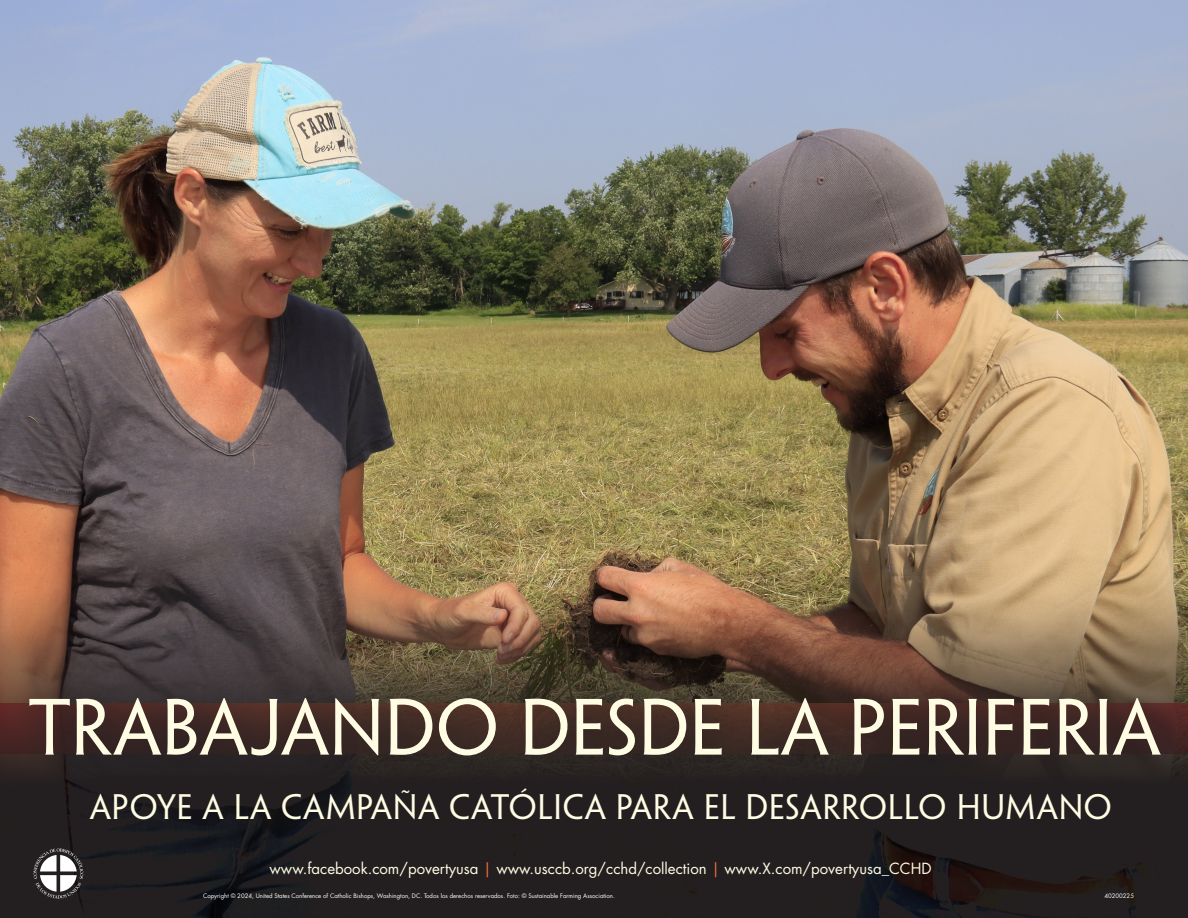
<style>
.page{position:relative;width:1188px;height:918px;background:#fff}
.page>*{position:absolute;margin:0;border:0;box-sizing:border-box;transform-origin:0 0}
.t1{font:71.4px "Penumbra Flare Std";color:#fffce4}
.t2{font:31.8px "Penumbra Flare Std";letter-spacing:.02em;color:#fffce4}
.t3{font:15px "Futura Std";color:#fffce3}
.t4{font:6px "Futura Std";color:#fff}
.s1{color:#f36d3f}
</style>
<div class="page">
<img style="left:0;top:0;width:1188px;height:475px">
<img style="left:0;top:475px;width:1188px;height:443px">
<div style="left:71px;top:770px;width:1064px;height:75px;background:#231f20"></div>
<svg style="left:33px;top:848px;width:50px;height:51px"></svg>
<div style="left:0;top:662px;width:1188px;height:140px;background:#231f20;opacity:.75"></div>
<p class="t1" style="left:29px;top:685px;width:1134px">TRABAJANDO DESDE LA PERIFERIA</p>
<p class="t2" style="left:90px;top:788px;width:1024px">APOYE A LA CAMPAÑA CATÓLICA PARA EL DESARROLLO HUMANO</p>
<p class="t3" style="left:270px;top:859px;width:664px">www.facebook.com/povertyusa <span class="s1">|</span> www.usccb.org/cchd/collection <span class="s1">|</span> www.X.com/povertyusa_CCHD</p>
<p class="t4" style="left:203px;top:892px;width:413px">Copyright © 2024, United States Conference of Catholic Bishops, Washington, DC. Todos los derechos reservados. Foto: © Sustainable Farming Association.</p>
<p class="t4" style="left:1104px;top:892px;width:31px">40200225</p>
</div>
